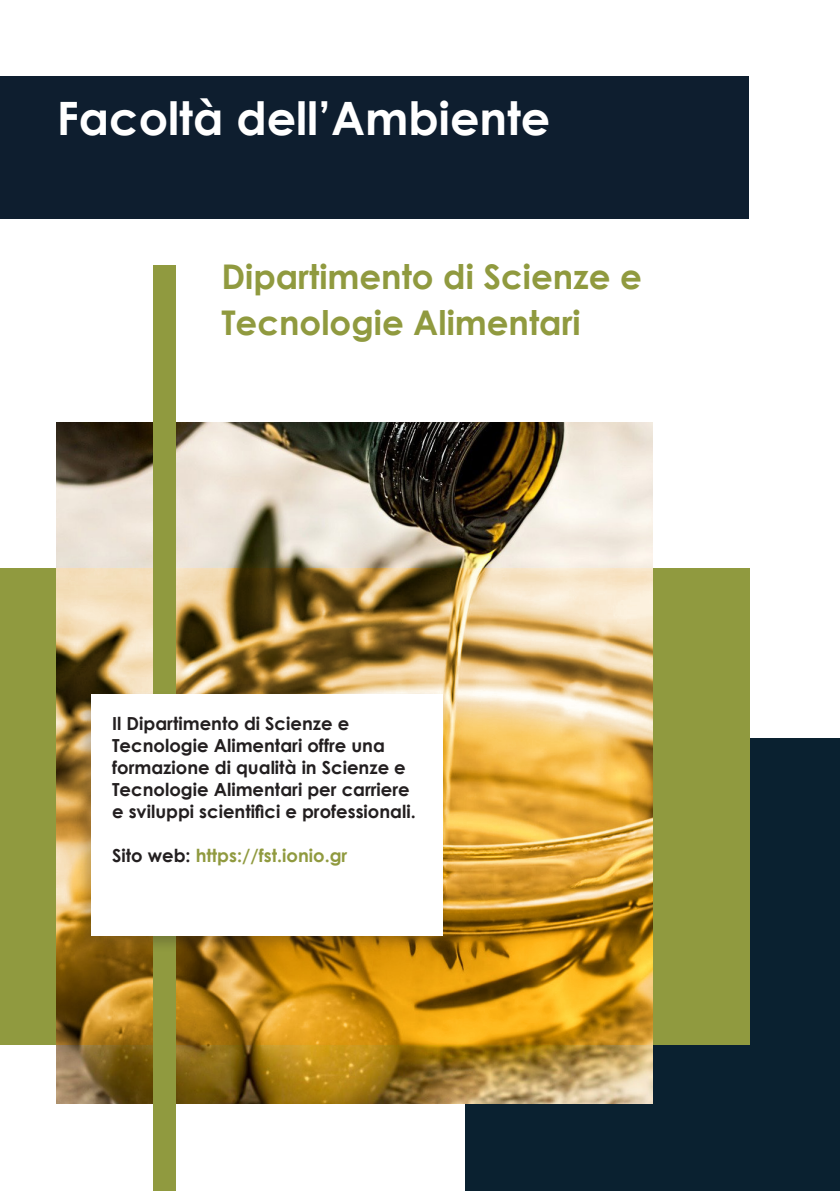
<style>
.page{position:relative;width:840px;height:1191px;background:#fff}
.page>*{position:absolute;margin:0;border:0;box-sizing:border-box;transform-origin:0 0}
.dpt_title{font:700 46px "Century Gothic";color:#fff}
.dpt_title-2{font:700 34px/46px "Century Gothic";color:#909a3f}
.t1{font:700 18px/22px "Century Gothic";color:#231f20}
.t2{font:700 18px "Century Gothic";color:#909a3f}
.s1{color:#231f20}
</style>
<div class="page">
<div style="left:465px;top:738px;width:374px;height:453px;background:#0a2130"></div>
<div style="left:0;top:568px;width:748px;height:476px;background:#909a3f"></div>
<img style="left:56px;top:422px;width:596px;height:681px">
<svg style="left:56px;top:568px;width:596px;height:476px;background:#c69b48"></svg>
<div style="left:153px;top:265px;width:23px;height:926px;background:#909a3f"></div>
<div style="left:0;top:76px;width:747px;height:143px;background:#0e1e2f"></div>
<div style="left:75px;top:690px;width:374px;height:263px;background:#231f20;opacity:.26"></div>
<div style="left:91px;top:693px;width:351px;height:242px;background:#fff"></div>
<p class="dpt_title" style="left:57px;top:84px;width:495px">Facoltà dell’Ambiente</p>
<p class="dpt_title-2" style="left:221px;top:252px;width:422px">Dipartimento di Scienze e<br>Tecnologie Alimentari</p>
<p class="t1" style="left:112px;top:711px;width:305px">Il Dipartimento di Scienze e Tecnologie Alimentari offre una formazione di qualità in Scienze e Tecnologie Alimentari per carriere e sviluppi scientifici e professionali.</p>
<p class="t2" style="left:112px;top:841px;width:237px"><span class="s1">Sito web:</span> https://fst.ionio.gr</p>
</div>
